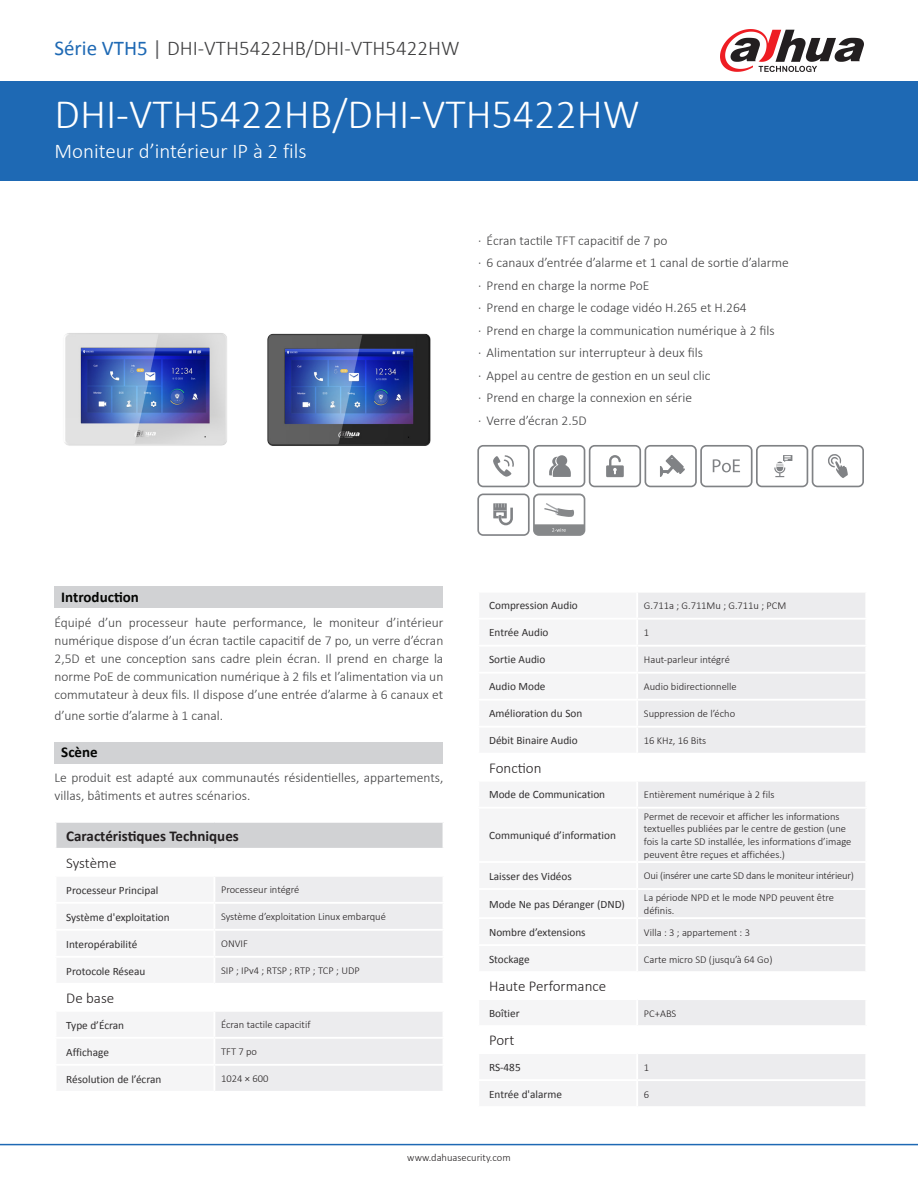
<style>
.page{position:relative;width:918px;height:1188px;background:#fff}
.page>*{position:absolute;margin:0;border:0;box-sizing:border-box;transform-origin:0 0}
.t1{font:300 42px "Calibri";color:#fff}
.t2{font:300 21px "Calibri";color:#3e3e3f}
.t3{font:300 21px "Calibri";color:#fff}
.t4{font:300 15px "Calibri";color:#231f20}
.t5{font:700 15px "Calibri";color:#231f20}
.Heading_1{font:700 15px "Calibri";color:#040503}
.t6{font:300 13.5px/18px "Calibri";color:#3e3e3f;text-align:justify}
.表格分类{font:11.25px "Calibri";color:#312f30}
.表格正文{font:300 10.5px/12.6px "Calibri";color:#231f20}
.表格正文-2{font:300 10.5px "Calibri";letter-spacing:-.02em;color:#231f20}
.s1{font-weight:400;color:#1e69b4}
.s2{font-weight:400;color:#636366}
</style>
<div class="page">
<div style="left:0;top:81px;width:918px;height:100px;background:#1e69b4"></div>
<hr style="left:0;top:1144px;width:918px;height:1px;background:#1e69b4">
<svg style="left:720px;top:29px;width:144px;height:43px"></svg>
<img style="left:267px;top:333px;width:164px;height:113px">
<div style="left:55px;top:587px;width:388px;height:21px;background:#d1d2d4"></div>
<div style="left:55px;top:742px;width:388px;height:21px;background:#d1d2d4"></div>
<svg style="left:56px;top:823px;width:387px;height:268px"></svg>
<div style="left:638px;top:593px;width:227px;height:160px;background:#ececee"></div>
<div style="left:478px;top:781px;width:159px;height:27px;background:#f5f5f6"></div>
<div style="left:637px;top:781px;width:229px;height:27px;background:#ececee"></div>
<div style="left:478px;top:808px;width:159px;height:54px;background:#f5f5f6"></div>
<div style="left:637px;top:808px;width:229px;height:54px;background:#ececee"></div>
<div style="left:638px;top:863px;width:227px;height:108px;background:#ececee"></div>
<div style="left:478px;top:999px;width:159px;height:27px;background:#f5f5f6"></div>
<div style="left:637px;top:999px;width:229px;height:27px;background:#ececee"></div>
<div style="left:638px;top:1054px;width:227px;height:52px;background:#ececee"></div>
<hr style="left:477px;top:1025px;width:160px;height:2px;background:#fff">
<hr style="left:637px;top:1025px;width:230px;height:2px;background:#fff">
<hr style="left:637px;top:618px;width:230px;height:2px;background:#fff">
<hr style="left:637px;top:645px;width:230px;height:2px;background:#fff">
<hr style="left:637px;top:672px;width:230px;height:2px;background:#fff">
<hr style="left:637px;top:699px;width:230px;height:2px;background:#fff">
<hr style="left:637px;top:726px;width:230px;height:2px;background:#fff">
<hr style="left:477px;top:780px;width:160px;height:2px;background:#fff">
<hr style="left:477px;top:782px;width:2px;height:25px;background:#fff">
<hr style="left:637px;top:780px;width:230px;height:2px;background:#fff">
<hr style="left:636px;top:782px;width:2px;height:25px;background:#fff">
<hr style="left:865px;top:782px;width:2px;height:25px;background:#fff">
<hr style="left:477px;top:807px;width:160px;height:2px;background:#fff">
<hr style="left:477px;top:809px;width:2px;height:52px;background:#fff">
<hr style="left:637px;top:807px;width:230px;height:2px;background:#fff">
<hr style="left:636px;top:809px;width:2px;height:52px;background:#fff">
<hr style="left:865px;top:809px;width:2px;height:52px;background:#fff">
<hr style="left:477px;top:861px;width:160px;height:2px;background:#fff">
<hr style="left:637px;top:861px;width:230px;height:2px;background:#fff">
<hr style="left:637px;top:888px;width:230px;height:2px;background:#fff">
<hr style="left:637px;top:917px;width:230px;height:2px;background:#fff">
<hr style="left:637px;top:944px;width:230px;height:2px;background:#fff">
<hr style="left:477px;top:998px;width:160px;height:2px;background:#fff">
<hr style="left:477px;top:1000px;width:2px;height:25px;background:#fff">
<hr style="left:637px;top:998px;width:230px;height:2px;background:#fff">
<hr style="left:636px;top:1000px;width:2px;height:25px;background:#fff">
<hr style="left:865px;top:1000px;width:2px;height:25px;background:#fff">
<hr style="left:637px;top:1079px;width:230px;height:2px;background:#fff">
<img style="left:64px;top:333px;width:163px;height:113px">
<svg style="left:477px;top:445px;width:387px;height:42px"></svg>
<svg style="left:477px;top:494px;width:108px;height:42px"></svg>
<p class="t2" style="left:55px;top:35px;width:407px"><span class="s1">Série VTH5</span> <span class="s2">|</span> DHI-VTH5422HB/DHI-VTH5422HW</p>
<p class="t1" style="left:55px;top:88px;width:587px">DHI-VTH5422HB/DHI-VTH5422HW</p>
<p class="t3" style="left:55px;top:138px;width:254px">Moniteur d’intérieur IP à 2 fils</p>
<p class="t6" style="left:478px;top:231px;width:191px">· Écran tactile TFT capacitif de 7 po</p>
<p class="t6" style="left:478px;top:254px;width:312px">· 6 canaux d’entrée d’alarme et 1 canal de sortie d’alarme</p>
<p class="t6" style="left:478px;top:276px;width:173px">· Prend en charge la norme PoE</p>
<p class="t6" style="left:478px;top:299px;width:270px">· Prend en charge le codage vidéo H.265 et H.264</p>
<p class="t6" style="left:478px;top:321px;width:298px">· Prend en charge la communication numérique à 2 fils</p>
<p class="t6" style="left:478px;top:344px;width:227px">· Alimentation sur interrupteur à deux fils</p>
<p class="t6" style="left:478px;top:366px;width:234px">· Appel au centre de gestion en un seul clic</p>
<p class="t6" style="left:478px;top:389px;width:216px">· Prend en charge la connexion en série</p>
<p class="t6" style="left:478px;top:411px;width:110px">· Verre d’écran 2.5D</p>
<p class="Heading_1" style="left:61px;top:587px;width:79px">Introduction</p>
<p class="t6" style="left:55px;top:613px;width:390px">Équipé d’un processeur haute performance, le moniteur d’intérieur numérique dispose d’un écran tactile capacitif de 7 po, un verre d’écran 2,5D et une conception sans cadre plein écran. Il prend en charge la norme PoE de communication numérique à 2 fils et l’alimentation via un commutateur à deux fils. Il dispose d’une entrée d’alarme à 6 canaux et</p>
<p class="t6" style="left:55px;top:706px;width:170px">d’une sortie d’alarme à 1 canal.</p>
<p class="Heading_1" style="left:61px;top:743px;width:38px">Scène</p>
<p class="t6" style="left:55px;top:768px;width:390px">Le produit est adapté aux communautés résidentielles, appartements, villas, bâtiments et autres scénarios.</p>
<p class="t5" style="left:66px;top:826px;width:174px">Caractéristiques Techniques</p>
<p class="t4" style="left:66px;top:854px;width:52px">Système</p>
<p class="表格分类" style="left:66px;top:882px;width:94px">Processeur Principal</p>
<p class="表格正文" style="left:221px;top:883px;width:80px">Processeur intégré</p>
<p class="表格分类" style="left:66px;top:909px;width:105px">Système d'exploitation</p>
<p class="表格正文" style="left:221px;top:910px;width:166px">Système d’exploitation Linux embarqué</p>
<p class="表格分类" style="left:66px;top:936px;width:73px">Interopérabilité</p>
<p class="表格正文" style="left:221px;top:937px;width:28px">ONVIF</p>
<p class="表格分类" style="left:66px;top:963px;width:81px">Protocole Réseau</p>
<p class="表格正文" style="left:221px;top:964px;width:140px">SIP ; IPv4 ; RTSP ; RTP ; TCP ; UDP</p>
<p class="t4" style="left:66px;top:989px;width:49px">De base</p>
<p class="表格分类" style="left:66px;top:1017px;width:59px">Type d’Écran</p>
<p class="表格正文" style="left:221px;top:1018px;width:91px">Écran tactile capacitif</p>
<p class="表格分类" style="left:66px;top:1044px;width:44px">Affichage</p>
<p class="表格正文" style="left:221px;top:1045px;width:37px">TFT 7 po</p>
<p class="表格分类" style="left:66px;top:1071px;width:97px">Résolution de l’écran</p>
<p class="表格正文" style="left:221px;top:1072px;width:49px">1024 × 600</p>
<p class="表格分类" style="left:489px;top:598px;width:90px">Compression Audio</p>
<p class="表格正文" style="left:644px;top:599px;width:144px">G.711a ; G.711Mu ; G.711u ; PCM</p>
<p class="表格分类" style="left:489px;top:625px;width:61px">Entrée Audio</p>
<p class="表格正文" style="left:644px;top:626px;width:7px">1</p>
<p class="表格分类" style="left:489px;top:652px;width:58px">Sortie Audio</p>
<p class="表格正文" style="left:644px;top:653px;width:87px">Haut-parleur intégré</p>
<p class="表格分类" style="left:489px;top:679px;width:58px">Audio Mode</p>
<p class="表格正文" style="left:644px;top:680px;width:94px">Audio bidirectionnelle</p>
<p class="表格分类" style="left:489px;top:706px;width:95px">Amélioration du Son</p>
<p class="表格正文" style="left:644px;top:707px;width:93px">Suppression de l’écho</p>
<p class="表格分类" style="left:489px;top:733px;width:90px">Débit Binaire Audio</p>
<p class="表格正文" style="left:644px;top:734px;width:64px">16 KHz, 16 Bits</p>
<p class="t4" style="left:489px;top:759px;width:54px">Fonction</p>
<p class="表格分类" style="left:489px;top:787px;width:118px">Mode de Communication</p>
<p class="表格正文" style="left:644px;top:788px;width:132px">Entièrement numérique à 2 fils</p>
<p class="表格分类" style="left:489px;top:828px;width:128px">Communiqué d’information</p>
<p class="表格正文" style="left:644px;top:810px;width:209px">Permet de recevoir et afficher les informations textuelles publiées par le centre de gestion (une fois la carte SD installée, les informations d’image peuvent être reçues et affichées.)</p>
<p class="表格分类" style="left:489px;top:868px;width:84px">Laisser des Vidéos</p>
<p class="表格正文-2" style="left:644px;top:869px;width:211px">Oui (insérer une carte SD dans le moniteur intérieur)</p>
<p class="表格分类" style="left:489px;top:896px;width:137px">Mode Ne pas Déranger (DND)</p>
<p class="表格正文" style="left:644px;top:891px;width:192px">La période NPD et le mode NPD peuvent être définis.</p>
<p class="表格分类" style="left:489px;top:924px;width:98px">Nombre d’extensions</p>
<p class="表格正文" style="left:644px;top:926px;width:108px">Villa : 3 ; appartement : 3</p>
<p class="表格分类" style="left:489px;top:951px;width:42px">Stockage</p>
<p class="表格正文" style="left:644px;top:953px;width:130px">Carte micro SD (jusqu’à 64 Go)</p>
<p class="t4" style="left:489px;top:977px;width:119px">Haute Performance</p>
<p class="表格分类" style="left:489px;top:1005px;width:32px">Boîtier</p>
<p class="表格正文" style="left:644px;top:1007px;width:34px">PC+ABS</p>
<p class="t4" style="left:489px;top:1031px;width:27px">Port</p>
<p class="表格分类" style="left:489px;top:1059px;width:33px">RS-485</p>
<p class="表格正文" style="left:644px;top:1061px;width:7px">1</p>
<p class="表格分类" style="left:489px;top:1086px;width:74px">Entrée d'alarme</p>
<p class="表格正文" style="left:644px;top:1088px;width:7px">6</p>
<p class="表格正文" style="left:407px;top:1151px;width:105px">www.dahuasecurity.com</p>
</div>
